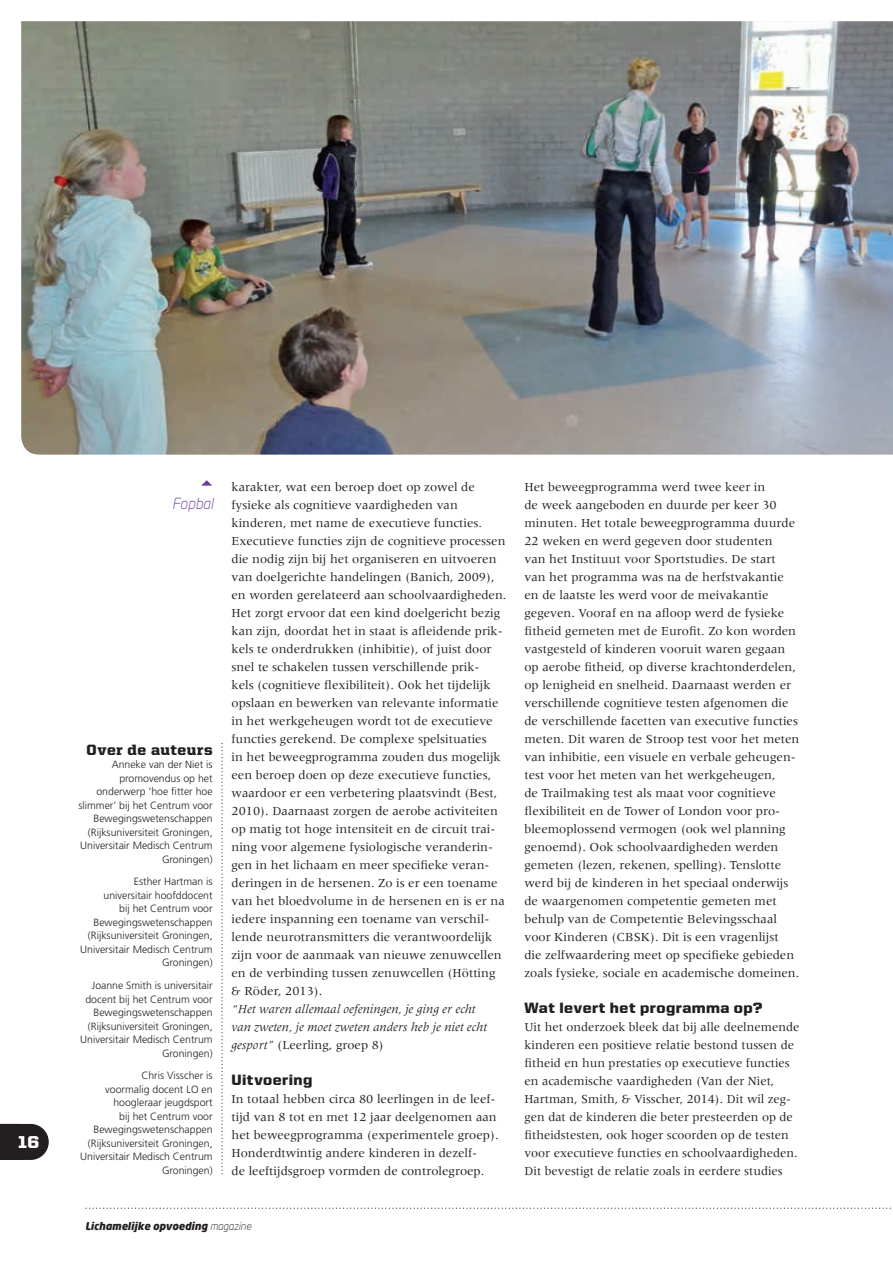
<style>
.page{position:relative;width:893px;height:1263px;background:#fff}
.page>*{position:absolute;margin:0;border:0;box-sizing:border-box;transform-origin:0 0}
.t1{font:900 17.25px "United Sans Reg";color:#fff}
.t2{font:900 15px "United Sans Reg";letter-spacing:.03em;color:#231f20}
.t3{font:900 15px "United Serif Reg";letter-spacing:.04em;color:#231f20}
.t4{font:italic 300 15px "Neo Sans";color:#6b3e98}
.t5{font:12.75px/18px "Meridien LT Std";color:#231f20}
.t6{font:italic 12.75px/18px "Meridien LT Std";color:#231f20}
.t7{font:300 10.5px/13.5px "Frutiger LT Std";color:#231f20;text-align:right}
.t8{font:italic 900 10.5px "Neo Sans";color:#231f20}
.s1{font-style:normal}
.s2{font-weight:300}
</style>
<div class="page">
<svg style="left:221px;top:743px;width:2px;height:432px"></svg>
<img style="left:21px;top:21px;width:872px;height:434px">
<svg style="left:0;top:1124px;width:49px;height:36px"></svg>
<svg style="left:85px;top:1207px;width:806px;height:2px"></svg>
<h1 class="t1" style="left:18px;top:1133px;width:23px">16</h1>
<p class="t4" style="left:172px;top:494px;width:43px">Fopbal</p>
<p class="t3" style="left:87px;top:741px;width:128px">Over de auteurs</p>
<p class="t7" style="left:78px;top:758px;width:136px">Anneke van der Niet is promovendus op het onderwerp ‘hoe fitter hoe slimmer’ bij het Centrum voor<br>Bewegingswetenschappen (Rijksuniversiteit Groningen,<br>Universitair Medisch Centrum<br>Groningen)</p>
<p class="t7" style="left:80px;top:875px;width:134px">Esther Hartman is<br>universitair hoofddocent<br>bij het Centrum voor<br>Bewegingswetenschappen (Rijksuniversiteit Groningen,<br>Universitair Medisch Centrum<br>Groningen)</p>
<p class="t7" style="left:80px;top:979px;width:134px">Joanne Smith is universitair docent bij het Centrum voor<br>Bewegingswetenschappen (Rijksuniversiteit Groningen,<br>Universitair Medisch Centrum<br>Groningen)</p>
<p class="t7" style="left:80px;top:1069px;width:134px">Chris Visscher is<br>voormalig docent LO en hoogleraar jeugdsport<br>bij het Centrum voor<br>Bewegingswetenschappen (Rijksuniversiteit Groningen,<br>Universitair Medisch Centrum<br>Groningen)</p>
<p class="t5" style="left:232px;top:477px;width:276px">karakter, wat een beroep doet op zowel de fysieke als cognitieve vaardigheden van kinderen, met name de executieve functies.<br>Executieve functies zijn de cognitieve processen die nodig zijn bij het organiseren en uitvoeren van doelgerichte handelingen (Banich, 2009), en worden gerelateerd aan schoolvaardigheden.<br>Het zorgt ervoor dat een kind doelgericht bezig kan zijn, doordat het in staat is afleidende prik&shy;kels te onderdrukken (inhibitie), of juist door snel te schakelen tussen verschillende prik-<br>kels (cognitieve flexibiliteit). Ook het tijdelijk opslaan en bewerken van relevante informatie in het werkgeheugen wordt tot de executieve functies gerekend. De complexe spelsituaties<br>in het beweegprogramma zouden dus mogelijk een beroep doen op deze executieve functies, waardoor er een verbetering plaatsvindt (Best, 2010). Daarnaast zorgen de aerobe activiteiten op matig tot hoge intensiteit en de circuit trai&shy;ning voor algemene fysiologische veranderin&shy;gen in het lichaam en meer specifieke veran&shy;deringen in de hersenen. Zo is er een toename van het bloedvolume in de hersenen en is er na iedere inspanning een toename van verschil&shy;lende neurotransmitters die verantwoordelijk zijn voor de aanmaak van nieuwe zenuwcellen en de verbinding tussen zenuwcellen (Hötting &amp; Röder, 2013).</p>
<p class="t6" style="left:232px;top:1000px;width:257px">“Het waren allemaal oefeningen, je ging er echt van zweten, je moet zweten anders heb je niet echt gesport” <span class="s1">(Leerling, groep 8)</span></p>
<p class="t2" style="left:232px;top:1071px;width:82px">Uitvoering</p>
<p class="t5" style="left:232px;top:1089px;width:269px">In totaal hebben circa 80 leerlingen in de leef&shy;tijd van 8 tot en met 12 jaar deelgenomen aan het beweegprogramma (experimentele groep).<br>Honderdtwintig andere kinderen in dezelf-<br>de leeftijdsgroep vormden de controlegroep.</p>
<p class="t8" style="left:85px;top:1219px;width:168px">Lichamelijke opvoeding <span class="s2">magazine</span></p>
<p class="t5" style="left:524px;top:477px;width:276px">Het beweegprogramma werd twee keer in<br>de week aangeboden en duurde per keer 30 minuten. Het totale beweegprogramma duurde 22 weken en werd gegeven door studenten<br>van het Instituut voor Sportstudies. De start van het programma was na de herfstvakantie en de laatste les werd voor de meivakantie gegeven. Vooraf en na afloop werd de fysieke fitheid gemeten met de Eurofit. Zo kon worden vastgesteld of kinderen vooruit waren gegaan op aerobe fitheid, op diverse krachtonderdelen, op lenigheid en snelheid. Daarnaast werden er verschillende cognitieve testen afgenomen die de verschillende facetten van executive functies meten. Dit waren de Stroop test voor het meten van inhibitie, een visuele en verbale geheugen&shy;test voor het meten van het werkgeheugen,<br>de Trailmaking test als maat voor cognitieve flexibiliteit en de Tower of London voor pro&shy;bleemoplossend vermogen (ook wel planning genoemd). Ook schoolvaardigheden werden gemeten (lezen, rekenen, spelling). Tenslotte werd bij de kinderen in het speciaal onderwijs de waargenomen competentie gemeten met behulp van de Competentie Belevingsschaal voor Kinderen (CBSK). Dit is een vragenlijst<br>die zelfwaardering meet op specifieke gebieden zoals fysieke, sociale en academische domeinen.</p>
<p class="t2" style="left:524px;top:999px;width:239px">Wat levert het programma op?</p>
<p class="t5" style="left:524px;top:1017px;width:276px">Uit het onderzoek bleek dat bij alle deelnemende kinderen een positieve relatie bestond tussen de fitheid en hun prestaties op executieve functies en academische vaardigheden (Van der Niet, Hartman, Smith, &amp; Visscher, 2014). Dit wil zeg&shy;gen dat de kinderen die beter presteerden op de fitheidstesten, ook hoger scoorden op de testen voor executieve functies en schoolvaardigheden.<br>Dit bevestigt de relatie zoals in eerdere studies</p>
</div>
